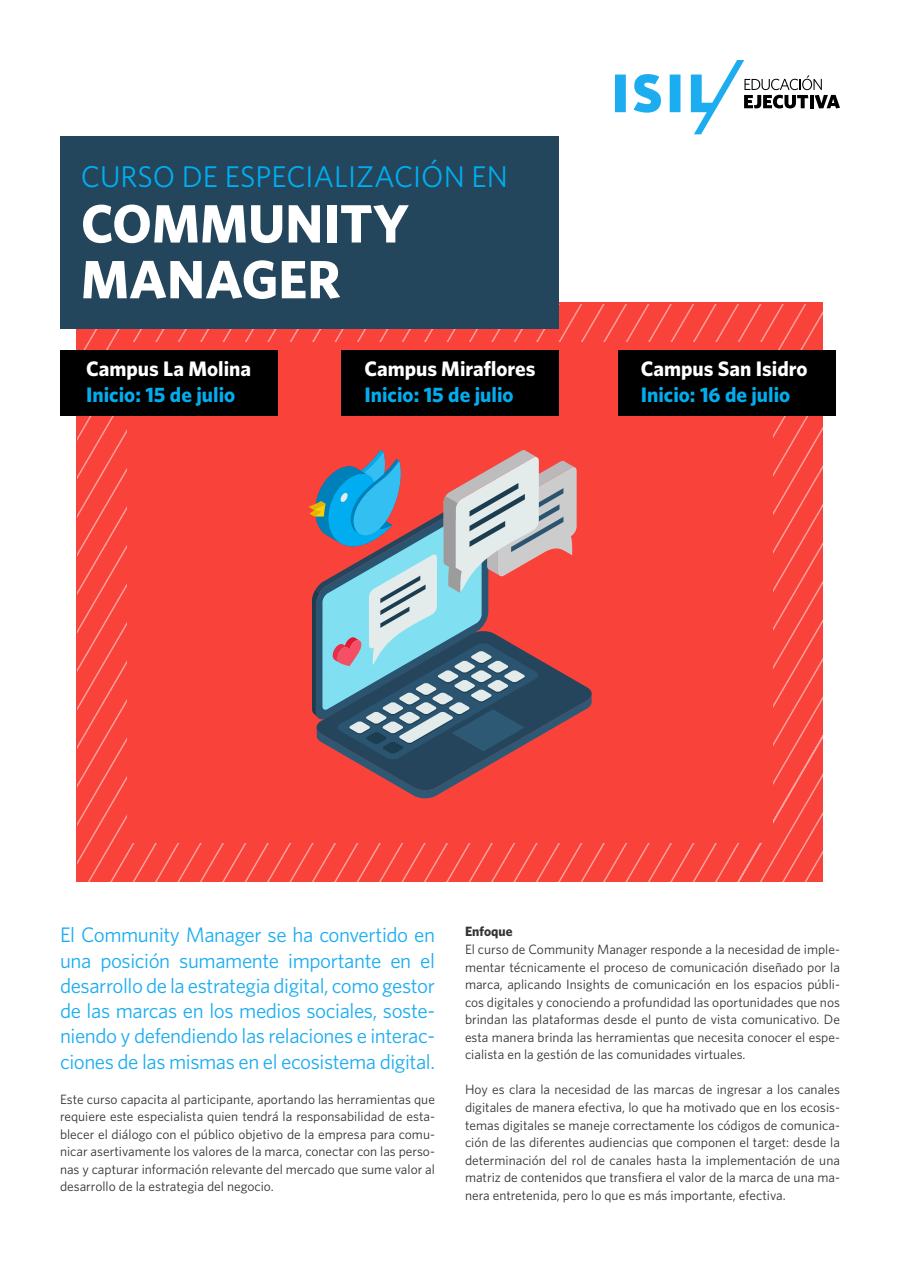
<style>
.page{position:relative;width:900px;height:1263px;background:#fff}
.page>*{position:absolute;margin:0;border:0;box-sizing:border-box;transform-origin:0 0}
.t1{font:700 54px/55.8px "Whitney";color:#fff}
.t2{font:30px "Whitney";color:#00adf0}
.t3{font:21px/25.2px "Whitney";letter-spacing:-.02em;color:#1cadf0;text-align:justify}
.t4{font:700 21px "Whitney";color:#00aeef}
.t5{font:700 21px "Whitney";color:#fff}
.t6{font:13.5px/17.5px "Whitney";color:#333;text-align:justify}
.t7{font:700 13.5px "Whitney";color:#333}
</style>
<div class="page">
<svg style="left:78px;top:304px;width:746px;height:578px;background:#f84b43"></svg>
<div style="left:127px;top:342px;width:646px;height:500px;background:#f9423a"></div>
<svg style="left:615px;top:60px;width:225px;height:74px"></svg>
<div style="left:341px;top:350px;width:218px;height:65px;background:#000"></div>
<div style="left:619px;top:350px;width:217px;height:65px;background:#000"></div>
<svg style="left:308px;top:450px;width:284px;height:348px"></svg>
<div style="left:60px;top:136px;width:499px;height:193px;background:#24465c"></div>
<div style="left:60px;top:350px;width:218px;height:65px;background:#000"></div>
<h2 class="t2" style="left:81px;top:156px;width:428px">CURSO DE ESPECIALIZACIÓN EN</h2>
<h1 class="t1" style="left:81px;top:195px;width:329px">COMMUNITY<br>MANAGER</h1>
<h3 class="t5" style="left:86px;top:355px;width:167px">Campus La Molina</h3>
<h3 class="t4" style="left:86px;top:380px;width:151px">Inicio: 15 de julio</h3>
<h3 class="t5" style="left:364px;top:355px;width:173px">Campus Miraflores</h3>
<h3 class="t4" style="left:364px;top:380px;width:151px">Inicio: 15 de julio</h3>
<h3 class="t5" style="left:641px;top:355px;width:168px">Campus San Isidro</h3>
<h3 class="t4" style="left:641px;top:380px;width:151px">Inicio: 16 de julio</h3>
<p class="t3" style="left:60px;top:922px;width:377px">El Community Manager se ha convertido en una posición sumamente importante en el desarrollo de la estrategia digital, como gestor de las marcas en los medios sociales, soste&shy;niendo y defendiendo las relaciones e interac&shy;ciones de las mismas en el ecosistema digital.</p>
<p class="t6" style="left:60px;top:1090px;width:377px">Este curso capacita al participante, aportando las herramientas que requiere este especialista quien tendrá la responsabilidad de esta&shy;blecer el diálogo con el público objetivo de la empresa para comu&shy;nicar asertivamente los valores de la marca, conectar con las perso&shy;nas y capturar información relevante del mercado que sume valor al desarrollo de la estrategia del negocio.</p>
<p class="t7" style="left:465px;top:923px;width:49px">Enfoque</p>
<p class="t6" style="left:465px;top:940px;width:377px">El curso de Community Manager responde a la necesidad de imple&shy;mentar técnicamente el proceso de comunicación diseñado por la marca, aplicando Insights de comunicación en los espacios públi&shy;cos digitales y conociendo a profundidad las oportunidades que nos brindan las plataformas desde el punto de vista comunicativo. De esta manera brinda las herramientas que necesita conocer el espe&shy;cialista en la gestión de las comunidades virtuales.</p>
<p class="t6" style="left:465px;top:1081px;width:377px">Hoy es clara la necesidad de las marcas de ingresar a los canales digitales de manera efectiva, lo que ha motivado que en los ecosis&shy;temas digitales se maneje correctamente los códigos de comunica&shy;ción de las diferentes audiencias que componen el target: desde la determinación del rol de canales hasta la implementación de una matriz de contenidos que transfiera el valor de la marca de una ma&shy;nera entretenida, pero lo que es más importante, efectiva.</p>
</div>
